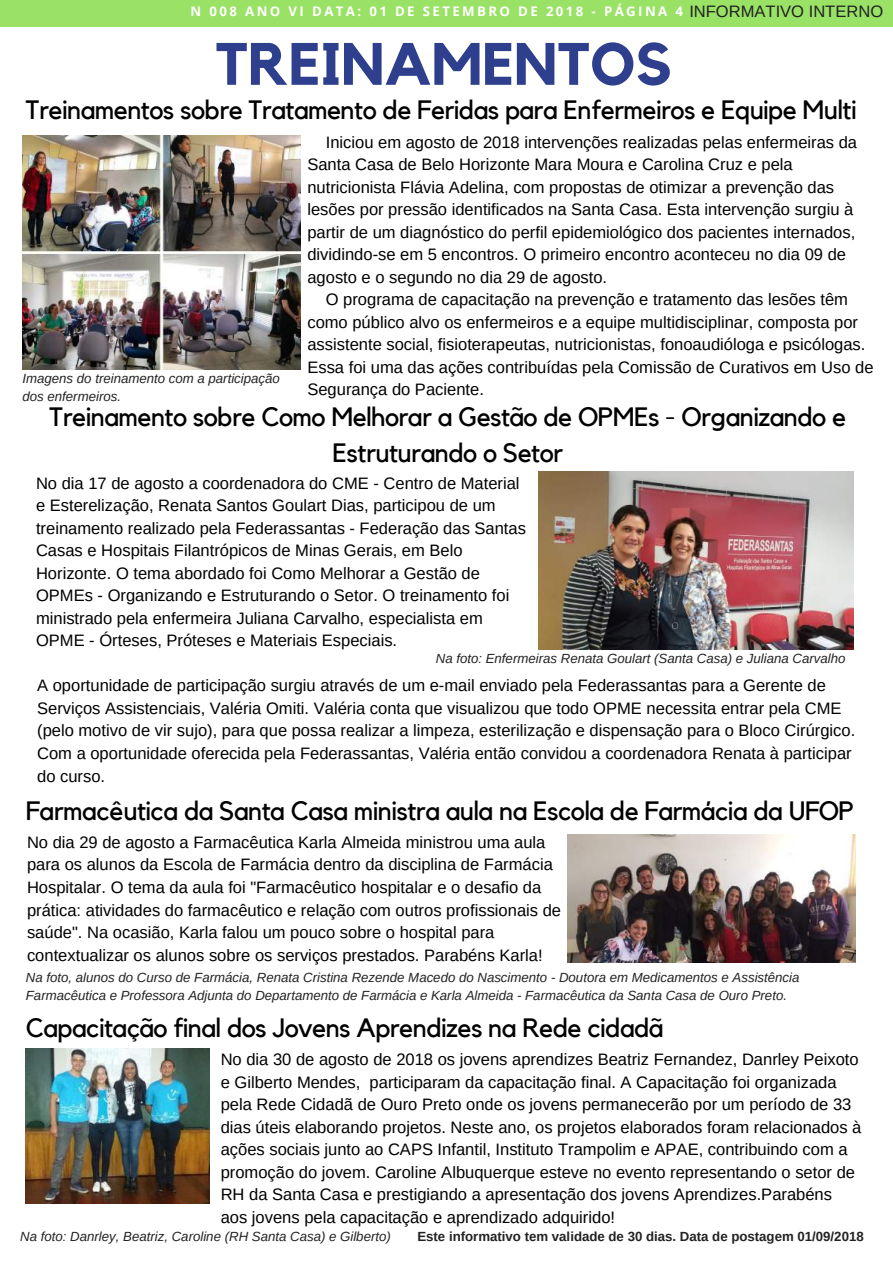
<style>
.page{position:relative;width:893px;height:1263px;background:#fff}
.page>*{position:absolute;margin:0;border:0;box-sizing:border-box;transform-origin:0 0}
.t1{font:700 59.1px "Kollektif";color:#2e3f8e}
.t2{font:26.55px/36px "Kollektif";letter-spacing:-.02em;color:#000;text-align:center}
.t3{font:16.5px/22.5px "Arimo";color:#000}
.t4{font:16.5px "Arimo";color:#222}
.t5{font:italic 13.2px/18px "Arimo";color:#222}
.t6{font:700 13.2px "Arimo";color:#222}
.t7{font:700 13.2px "Open Sans";letter-spacing:.18em;color:#fff}
</style>
<div class="page">
<div style="left:0;top:0;width:893px;height:27px;background:#99e265"></div>
<img style="left:23px;top:135px;width:278px;height:234px">
<img style="left:538px;top:472px;width:315px;height:178px">
<img style="left:26px;top:1048px;width:183px;height:156px">
<img style="left:567px;top:834px;width:289px;height:129px">
<p class="t7" style="left:191px;top:2px;width:494px">N 008 ANO VI DATA: 01 DE SETEMBRO DE 2018 - PÁGINA 4</p>
<h1 class="t1" style="left:215px;top:37px;width:458px">TREINAMENTOS</h1>
<p class="t4" style="left:689px;top:2px;width:195px">INFORMATIVO INTERNO</p>
<h2 class="t2" style="left:26px;top:93px;width:832px">Treinamentos sobre Tratamento de Feridas para Enfermeiros e Equipe Multi</h2>
<p class="t5" style="left:23px;top:369px;width:259px">Imagens do treinamento com a participação dos enfermeiros.</p>
<p class="t3" style="left:307px;top:131px;width:551px;text-indent:18px">Iniciou em agosto de 2018 intervenções realizadas pelas enfermeiras da Santa Casa de Belo Horizonte Mara Moura e Carolina Cruz e pela nutricionista Flávia Adelina, com propostas de otimizar a prevenção das lesões por pressão identificados na Santa Casa. Esta intervenção surgiu à partir de um diagnóstico do perfil epidemiológico dos pacientes internados, dividindo-se em 5 encontros. O primeiro encontro aconteceu no dia 09 de agosto e o segundo no dia 29 de agosto.</p>
<p class="t3" style="left:307px;top:288px;width:568px;text-indent:18px">O programa de capacitação na prevenção e tratamento das lesões têm como público alvo os enfermeiros e a equipe multidisciplinar, composta por assistente social, fisioterapeutas, nutricionistas, fonoaudióloga e psicólogas.<br>Essa foi uma das ações contribuídas pela Comissão de Curativos em Uso de Segurança do Paciente.</p>
<h2 class="t2" style="left:50px;top:399px;width:798px">Treinamento sobre Como Melhorar a Gestão de OPMEs - Organizando e<br>Estruturando o Setor</h2>
<p class="t3" style="left:36px;top:472px;width:491px">No dia 17 de agosto a coordenadora do CME - Centro de Material e Esterelização, Renata Santos Goulart Dias, participou de um treinamento realizado pela Federassantas - Federação das Santas Casas e Hospitais Filantrópicos de Minas Gerais, em Belo Horizonte. O tema abordado foi Como Melhorar a Gestão de OPMEs - Organizando e Estruturando o Setor. O treinamento foi ministrado pela enfermeira Juliana Carvalho, especialista em OPME - Órteses, Próteses e Materiais Especiais.</p>
<p class="t3" style="left:37px;top:674px;width:820px">A oportunidade de participação surgiu através de um e-mail enviado pela Federassantas para a Gerente de Serviços Assistenciais, Valéria Omiti. Valéria conta que visualizou que todo OPME necessita entrar pela CME (pelo motivo de vir sujo), para que possa realizar a limpeza, esterilização e dispensação para o Bloco Cirúrgico.<br>Com a oportunidade oferecida pela Federassantas, Valéria então convidou a coordenadora Renata à participar do curso.</p>
<p class="t5" style="left:436px;top:650px;width:411px">Na foto: Enfermeiras Renata Goulart (Santa Casa) e Juliana Carvalho</p>
<h2 class="t2" style="left:26px;top:793px;width:830px">Farmacêutica da Santa Casa ministra aula na Escola de Farmácia da UFOP</h2>
<p class="t3" style="left:27px;top:831px;width:536px">No dia 29 de agosto a Farmacêutica Karla Almeida ministrou uma aula para os alunos da Escola de Farmácia dentro da disciplina de Farmácia Hospitalar. O tema da aula foi "Farmacêutico hospitalar e o desafio da prática: atividades do farmacêutico e relação com outros profissionais de saúde". Na ocasião, Karla falou um pouco sobre o hospital para contextualizar os alunos sobre os serviços prestados. Parabéns Karla!</p>
<p class="t5" style="left:26px;top:968px;width:775px">Na foto, alunos do Curso de Farmácia, Renata Cristina Rezende Macedo do Nascimento - Doutora em Medicamentos e Assistência<br>Farmacêutica e Professora Adjunta do Departamento de Farmácia e Karla Almeida - Farmacêutica da Santa Casa de Ouro Preto.</p>
<h2 class="t2" style="left:26px;top:1011px;width:639px">Capacitação final dos Jovens Aprendizes na Rede cidadã</h2>
<p class="t3" style="left:221px;top:1048px;width:642px">No dia 30 de agosto de 2018 os jovens aprendizes Beatriz Fernandez, Danrley Peixoto e Gilberto Mendes, participaram da capacitação final. A Capacitação foi organizada pela Rede Cidadã de Ouro Preto onde os jovens permanecerão por um período de 33 dias úteis elaborando projetos. Neste ano, os projetos elaborados foram relacionados à ações sociais junto ao CAPS Infantil, Instituto Trampolim e APAE, contribuindo com a promoção do jovem. Caroline Albuquerque esteve no evento representando o setor de RH da Santa Casa e prestigiando a apresentação dos jovens Aprendizes.Parabéns aos jovens pela capacitação e aprendizado adquirido!</p>
<p class="t5" style="left:20px;top:1227px;width:372px">Na foto: Danrley, Beatriz, Caroline (RH Santa Casa) e Gilberto)</p>
<p class="t6" style="left:417px;top:1229px;width:448px">Este informativo tem validade de 30 dias. Data de postagem 01/09/2018</p>
</div>
